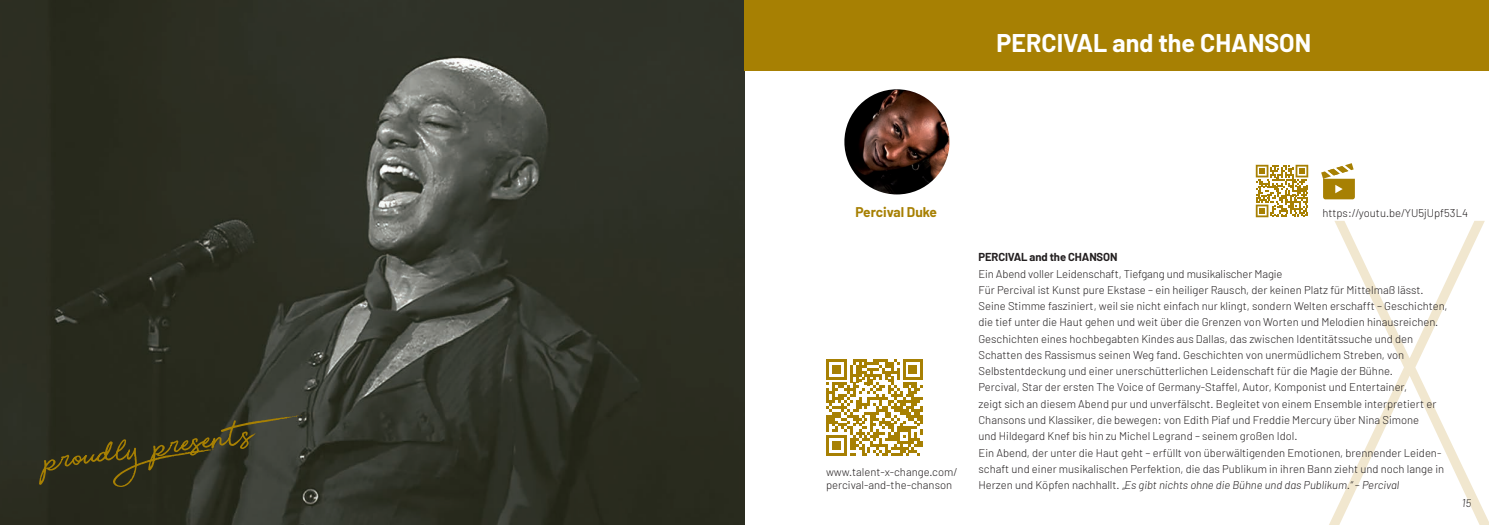
<style>
.page{position:relative;width:1489px;height:525px;background:#fff}
.page>*{position:absolute;margin:0;border:0;box-sizing:border-box;transform-origin:0 0}
.t1{font:700 25px "Barlow";color:#fff}
.t2{font:700 13.75px "Barlow";letter-spacing:-.005em;color:#a78003}
.t3{font:300 11.25px/16.2px "Barlow";color:#231f20}
.t4{font:700 11.25px "Barlow";letter-spacing:-.01em;color:#231f20}
.t5{font:italic 300 11.25px "Barlow";color:#231f20}
.s1{font-style:italic}
</style>
<div class="page">
<img style="left:0;top:0;width:744px;height:524px">
<svg style="left:39px;top:415px;width:265px;height:71px;background:#373621"></svg>
<div style="left:744px;top:0;width:744px;height:71px;background:#a78003"></div>
<svg style="left:1329px;top:221px;width:159px;height:303px"></svg>
<svg style="left:1467px;top:498px;width:3px;height:8px"></svg>
<img style="left:844px;top:89px;width:105px;height:105px;border-radius:53px">
<svg style="left:1321px;top:163px;width:33px;height:36px"></svg>
<svg style="left:1255px;top:164px;width:53px;height:53px"></svg>
<svg style="left:826px;top:359px;width:97px;height:96px"></svg>
<h1 class="t1" style="left:996px;top:27px;width:316px">PERCIVAL and the CHANSON</h1>
<p class="t2" style="left:855px;top:203px;width:83px">Percival Duke</p>
<p class="t3" style="left:1322px;top:205px;width:147px">https://youtu.be/YU5jUpf53L4</p>
<p class="t3" style="left:826px;top:464px;width:133px;line-height:13.5px">www.talent-x-change.com/ percival-and-the-chanson</p>
<p class="t4" style="left:978px;top:250px;width:140px">PERCIVAL and the CHANSON</p>
<p class="t3" style="left:978px;top:265px;width:470px">Ein Abend voller Leidenschaft, Tiefgang und musikalischer Magie<br>Für Percival ist Kunst pure Ekstase – ein heiliger Rausch, der keinen Platz für Mittelmaß lässt.<br>Seine Stimme fasziniert, weil sie nicht einfach nur klingt, sondern Welten erschafft – Geschichten, die tief unter die Haut gehen und weit über die Grenzen von Worten und Melodien hinausreichen.<br>Geschichten eines hochbegabten Kindes aus Dallas, das zwischen Identitätssuche und den Schatten des Rassismus seinen Weg fand. Geschichten von unermüdlichem Streben, von Selbstentdeckung und einer unerschütterlichen Leidenschaft für die Magie der Bühne.<br>Percival, Star der ersten The Voice of Germany-Staffel, Autor, Komponist und Entertainer,<br>zeigt sich an diesem Abend pur und unverfälscht. Begleitet von einem Ensemble interpretiert er Chansons und Klassiker, die bewegen: von Edith Piaf und Freddie Mercury über Nina Simone<br>und Hildegard Knef bis hin zu Michel Legrand – seinem großen Idol.<br>Ein Abend, der unter die Haut geht – erfüllt von überwältigenden Emotionen, brennender Leiden&shy;schaft und einer musikalischen Perfektion, die das Publikum in ihren Bann zieht und noch lange in Herzen und Köpfen nachhallt. <span class="s1">„Es gibt nichts ohne die Bühne und das Publikum.“ – Percival</span></p>
<p class="t5" style="left:1461px;top:495px;width:11px">15</p>
</div>
